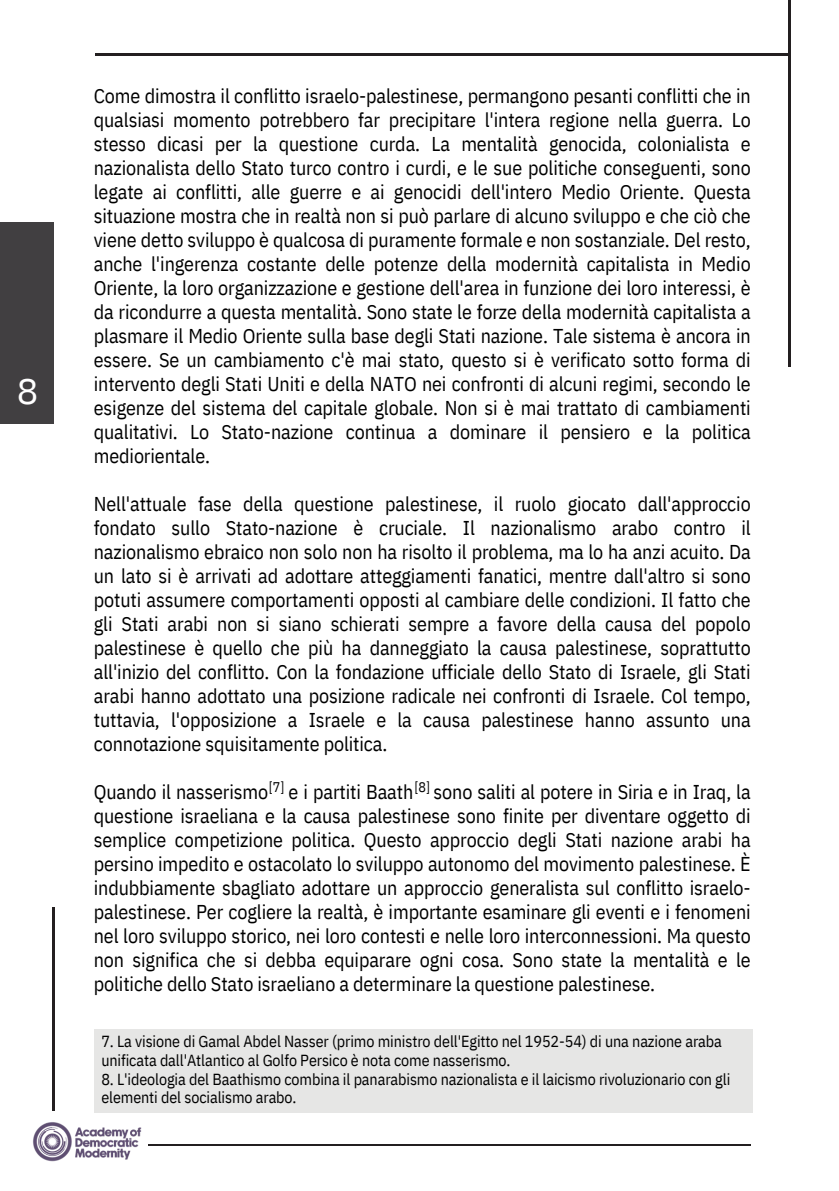
<style>
.page{position:relative;width:839px;height:1191px;background:#fff}
.page>*{position:absolute;margin:0;border:0;box-sizing:border-box;transform-origin:0 0}
.t1{font:36px "IBM Plex Sans";color:#fff}
.t2{font:20px/24px "IBM Plex Sans Cond";letter-spacing:-.005em;color:#000;text-align:justify}
.t3{font:16px/18.6px "IBM Plex Sans Cond";letter-spacing:-.005em;color:#000}
.t4{font:14px "IBM Plex Sans Cond";color:#000}
</style>
<div class="page">
<div style="left:0;top:222px;width:53px;height:202px;background:#413f41"></div>
<img style="left:33px;top:1112px;width:115px;height:50px">
<hr style="left:52px;top:907px;width:2px;height:204px;background:#231f20">
<hr style="left:148px;top:1144px;width:602px;height:2px;background:#231f20">
<hr style="left:95px;top:53px;width:693px;height:2px;background:#231f20">
<hr style="left:788px;top:0;width:2px;height:366px;background:#231f20">
<div style="left:94px;top:1029px;width:658px;height:83px;background:#e6e6e5"></div>
<h1 class="t1" style="left:17px;top:367px;width:23px">8</h1>
<h1 class="t2" style="left:94px;top:84px;width:658px">Come dimostra il conflitto israelo-palestinese, permangono pesanti conflitti che in qualsiasi momento potrebbero far precipitare l'intera regione nella guerra. Lo stesso dicasi per la questione curda. La mentalità genocida, colonialista e nazionalista dello Stato turco contro i curdi, e le sue politiche conseguenti, sono legate ai conflitti, alle guerre e ai genocidi dell'intero Medio Oriente. Questa situazione mostra che in realtà non si può parlare di alcuno sviluppo e che ciò che viene detto sviluppo è qualcosa di puramente formale e non sostanziale. Del resto, anche l'ingerenza costante delle potenze della modernità capitalista in Medio Oriente, la loro organizzazione e gestione dell'area in funzione dei loro interessi, è da ricondurre a questa mentalità. Sono state le forze della modernità capitalista a plasmare il Medio Oriente sulla base degli Stati nazione. Tale sistema è ancora in essere. Se un cambiamento c'è mai stato, questo si è verificato sotto forma di intervento degli Stati Uniti e della NATO nei confronti di alcuni regimi, secondo le esigenze del sistema del capitale globale. Non si è mai trattato di cambiamenti qualitativi. Lo Stato-nazione continua a dominare il pensiero e la politica mediorientale.</h1>
<p class="t2" style="left:94px;top:492px;width:658px">Nell'attuale fase della questione palestinese, il ruolo giocato dall'approccio fondato sullo Stato-nazione è cruciale. Il nazionalismo arabo contro il nazionalismo ebraico non solo non ha risolto il problema, ma lo ha anzi acuito. Da un lato si è arrivati ad adottare atteggiamenti fanatici, mentre dall'altro si sono potuti assumere comportamenti opposti al cambiare delle condizioni. Il fatto che gli Stati arabi non si siano schierati sempre a favore della causa del popolo palestinese è quello che più ha danneggiato la causa palestinese, soprattutto all'inizio del conflitto. Con la fondazione ufficiale dello Stato di Israele, gli Stati arabi hanno adottato una posizione radicale nei confronti di Israele. Col tempo, tuttavia, l'opposizione a Israele e la causa palestinese hanno assunto una connotazione squisitamente politica.</p>
<p class="t2" style="left:94px;top:780px;width:658px">Quando il nasserismo e i partiti Baath sono saliti al potere in Siria e in Iraq, la questione israeliana e la causa palestinese sono finite per diventare oggetto di semplice competizione politica. Questo approccio degli Stati nazione arabi ha persino impedito e ostacolato lo sviluppo autonomo del movimento palestinese. È indubbiamente sbagliato adottare un approccio generalista sul conflitto israelo&shy;palestinese. Per cogliere la realtà, è importante esaminare gli eventi e i fenomeni nel loro sviluppo storico, nei loro contesti e nelle loro interconnessioni. Ma questo non significa che si debba equiparare ogni cosa. Sono state la mentalità e le politiche dello Stato israeliano a determinare la questione palestinese.</p>
<p class="t3" style="left:101px;top:1032px;width:622px">7. La visione di Gamal Abdel Nasser (primo ministro dell'Egitto nel 1952-54) di una nazione araba unificata dall'Atlantico al Golfo Persico è nota come nasserismo.</p>
<p class="t3" style="left:101px;top:1069px;width:630px">8. L'ideologia del Baathismo combina il panarabismo nazionalista e il laicismo rivoluzionario con gli elementi del socialismo arabo.</p>
<h2 class="t4" style="left:269px;top:778px;width:17px">[7]</h2>
<p class="t4" style="left:414px;top:778px;width:17px">[8]</p>
</div>
